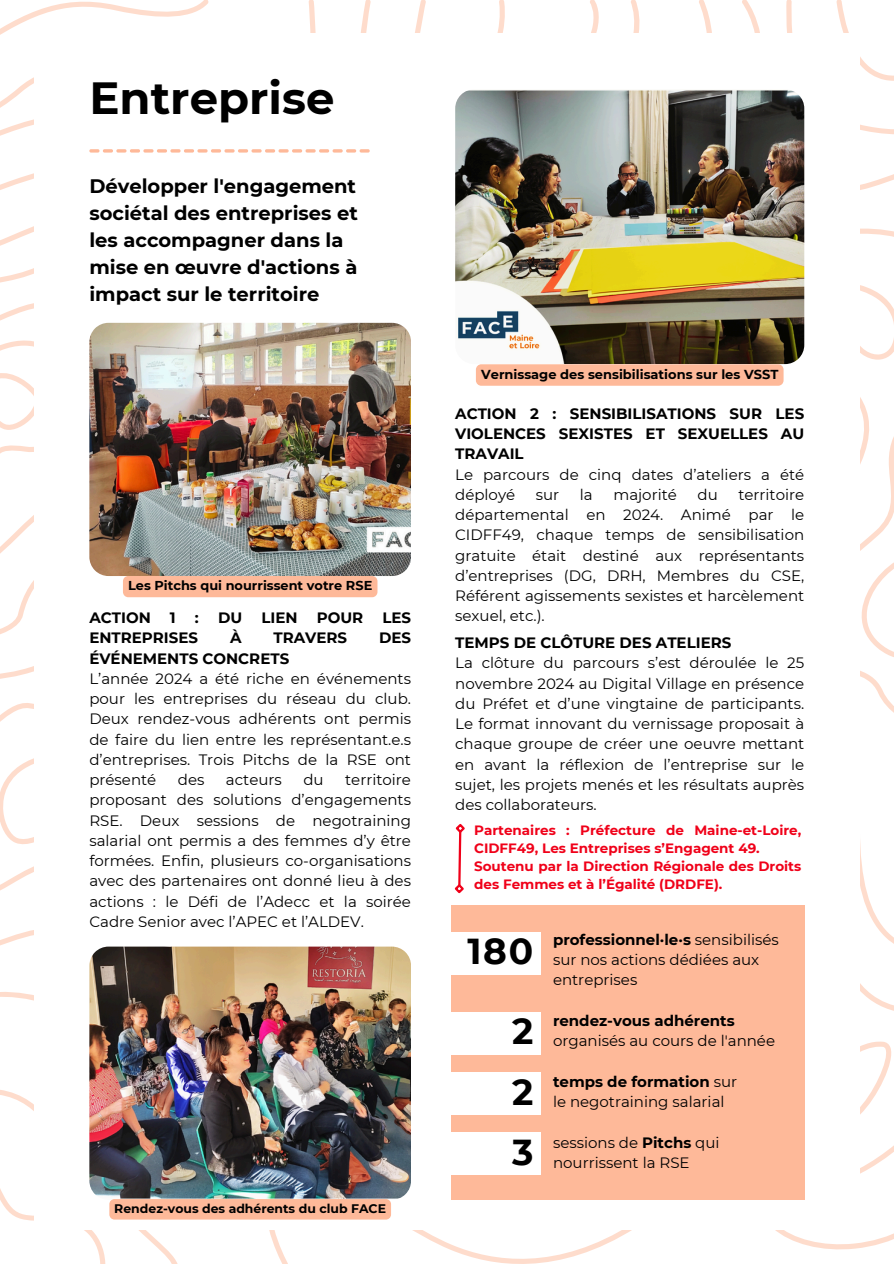
<style>
.page{position:relative;width:894px;height:1264px;background:#fff}
.page>*{position:absolute;margin:0;border:0;box-sizing:border-box;transform-origin:0 0}
.t1{font:700 45px "Montserrat";color:#000}
.t2{font:700 36px "Montserrat";color:#000}
.t3{font:700 19.5px/27px "Montserrat";color:#000}
.t4{font:15px/20.2px "Montserrat";color:#000}
.t5{font:700 15px/20.2px "Montserrat";color:#000;text-align:justify}
.t6{font:700 13.5px/18px "Montserrat";color:#f00019}
.t7{font:700 13.05px "Montserrat";color:#000}
.t8{font:700 12.9px "Montserrat";color:#000}
.t9{font:700 12.45px "Montserrat";color:#000}
.s1{font-weight:700}
</style>
<div class="page">
<svg style="left:0;top:0;width:426px;height:190px"></svg>
<svg style="left:0;top:1188px;width:106px;height:75px"></svg>
<svg style="left:269px;top:1230px;width:624px;height:33px"></svg>
<svg style="left:742px;top:0;width:151px;height:190px"></svg>
<svg style="left:860px;top:285px;width:33px;height:427px"></svg>
<svg style="left:860px;top:1041px;width:32px;height:74px"></svg>
<svg style="left:0;top:340px;width:34px;height:197px"></svg>
<svg style="left:0;top:758px;width:34px;height:173px"></svg>
<div style="left:34px;top:33px;width:825px;height:1196px;background:#fff"></div>
<svg style="left:89px;top:149px;width:280px;height:4px"></svg>
<img style="left:89px;top:323px;width:322px;height:253px">
<img style="left:455px;top:89px;width:348px;height:275px;border-radius:19px">
<img style="left:89px;top:946px;width:322px;height:253px">
<div style="left:451px;top:905px;width:353px;height:294px;background:#feb999"></div>
<div style="left:446px;top:1011px;width:95px;height:43px;background:#fff"></div>
<div style="left:446px;top:931px;width:95px;height:43px;background:#fff"></div>
<div style="left:446px;top:1072px;width:95px;height:42px;background:#fff"></div>
<div style="left:446px;top:1132px;width:95px;height:42px;background:#fff"></div>
<svg style="left:452px;top:824px;width:89px;height:108px"></svg>
<div style="left:123px;top:576px;width:254px;height:21px;background:#feb999"></div>
<div style="left:476px;top:364px;width:307px;height:22px;background:#feb999;border-radius:5px"></div>
<div style="left:109px;top:1198px;width:282px;height:21px;background:#feb999;border-radius:5px"></div>
<h4 class="t1" style="left:89px;top:70px;width:246px">Entreprise</h4>
<h5 class="t3" style="left:89px;top:173px;width:270px">Développer l'engagement sociétal des entreprises et les accompagner dans la mise en œuvre d'actions à impact sur le territoire</h5>
<h5 class="t8" style="left:128px;top:578px;width:246px">Les Pitchs qui nourrissent votre RSE</h5>
<h5 class="t5" style="left:89px;top:607px;width:63px">ACTION</h5>
<h5 class="t5" style="left:170px;top:607px;width:7px">1</h5>
<h5 class="t5" style="left:195px;top:607px;width:5px">:</h5>
<h5 class="t5" style="left:218px;top:607px;width:26px">DU</h5>
<h5 class="t5" style="left:261px;top:607px;width:38px">LIEN</h5>
<h5 class="t5" style="left:316px;top:607px;width:48px">POUR</h5>
<h5 class="t5" style="left:382px;top:607px;width:30px">LES</h5>
<h5 class="t5" style="left:89px;top:628px;width:110px">ENTREPRISES</h5>
<h5 class="t5" style="left:230px;top:628px;width:13px">À</h5>
<h5 class="t5" style="left:273px;top:628px;width:75px">TRAVERS</h5>
<h5 class="t5" style="left:379px;top:628px;width:34px">DES</h5>
<h5 class="t4" style="left:89px;top:648px;width:323px"><span class="s1">ÉVÉNEMENTS CONCRETS<br></span>L’année 2024 a été riche en événements pour les entreprises du réseau du club.<br>Deux rendez-vous adhérents ont permis de faire du lien entre les représentant.e.s d’entreprises. Trois Pitchs de la RSE ont présenté</h5>
<h5 class="t4" style="left:89px;top:769px;width:323px;text-align:justify;text-indent:256px">territoire proposant des solutions d’engagements RSE. Deux sessions de negotraining salarial ont permis a des femmes d’y être formées. Enfin, plusieurs co-organisations avec des partenaires ont donné lieu à des actions : le Défi de l’Adecc et la soirée Cadre Senior avec l’APEC et l’ALDEV.</h5>
<h5 class="t4" style="left:178px;top:769px;width:28px">des</h5>
<h5 class="t4" style="left:226px;top:769px;width:57px">acteurs</h5>
<h5 class="t4" style="left:303px;top:769px;width:22px">du</h5>
<h2 class="t9" style="left:114px;top:1200px;width:273px">Rendez-vous des adhérents du club FACE</h2>
<h5 class="t7" style="left:481px;top:366px;width:299px">Vernissage des sensibilisations sur les VSST</h5>
<p class="t5" style="left:455px;top:403px;width:350px">ACTION 2 : SENSIBILISATIONS SUR LES VIOLENCES SEXISTES ET SEXUELLES AU TRAVAIL</p>
<p class="t4" style="left:455px;top:464px;width:350px">Le parcours de cinq dates d’ateliers a été déployé</p>
<p class="t4" style="left:535px;top:484px;width:25px">sur</p>
<p class="t4" style="left:579px;top:484px;width:14px">la</p>
<p class="t4" style="left:613px;top:484px;width:65px">majorité</p>
<p class="t4" style="left:697px;top:484px;width:22px">du</p>
<p class="t4" style="left:455px;top:484px;width:350px;text-align:justify;text-indent:283px">territoire départemental en 2024. Animé par le CIDFF49, chaque temps de sensibilisation gratuite était destiné aux représentants d’entreprises (DG, DRH, Membres du CSE, Référent agissements sexistes et harcèlement sexuel, etc.).</p>
<p class="t5" style="left:455px;top:632px;width:277px">TEMPS DE CLÔTURE DES ATELIERS</p>
<p class="t4" style="left:455px;top:653px;width:350px;text-align:justify">La clôture du parcours s’est déroulée le 25 novembre 2024 au Digital Village en présence du Préfet et d’une vingtaine de participants.<br>Le format innovant du vernissage proposait à chaque groupe de créer une oeuvre mettant en avant la réflexion de l’entreprise sur le sujet, les projets menés et les résultats auprès des collaborateurs.</p>
<p class="t6" style="left:474px;top:821px;width:328px">Partenaires : Préfecture de Maine-et-Loire, CIDFF49, Les Entreprises s’Engagent 49.<br>Soutenu par la Direction Régionale des Droits des Femmes et à l’Égalité (DRDFE).</p>
<h3 class="t2" style="left:467px;top:929px;width:67px">180</h3>
<p class="t2" style="left:512px;top:1009px;width:23px">2</p>
<p class="t2" style="left:512px;top:1069px;width:23px">2</p>
<p class="t2" style="left:512px;top:1130px;width:23px">3</p>
<p class="t4" style="left:553px;top:929px;width:227px"><span class="s1">professionnel·le·s</span> sensibilisés sur nos actions dédiées aux entreprises</p>
<h5 class="t4" style="left:553px;top:1010px;width:223px"><span class="s1">rendez-vous adhérents </span>organisés au cours de l'année</h5>
<p class="t4" style="left:553px;top:1071px;width:186px"><span class="s1">temps de formation</span> sur le negotraining salarial</p>
<p class="t4" style="left:553px;top:1132px;width:168px">sessions de <span class="s1">Pitchs</span> qui nourrissent la RSE</p>
</div>
